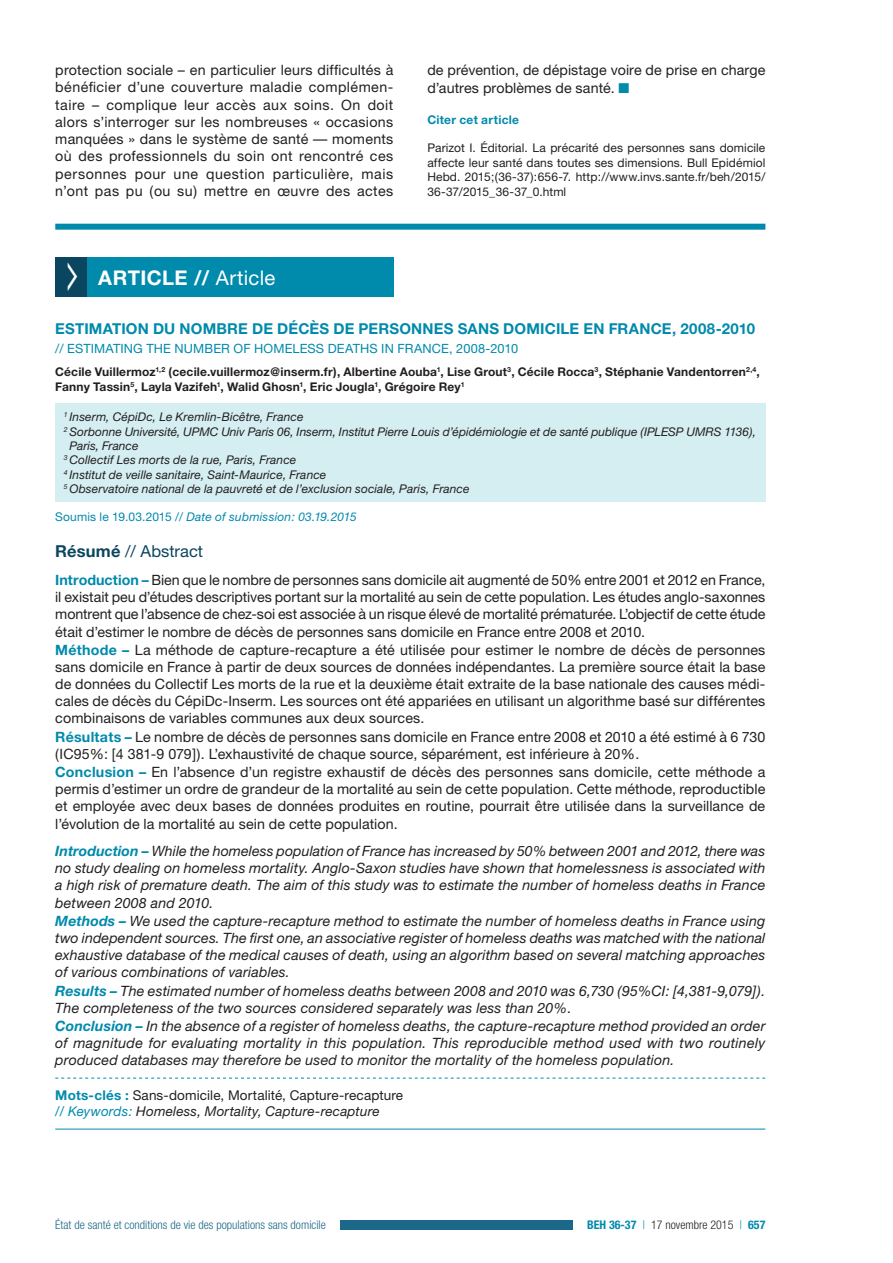
<style>
.page{position:relative;width:893px;height:1263px;background:#fff}
.page>*{position:absolute;margin:0;border:0;box-sizing:border-box;transform-origin:0 0}
.t1{font:700 20.25px "Helvetica Neue";letter-spacing:.02em;color:#fff}
.t2{font:16.5px "Helvetica Neue";letter-spacing:.005em;color:#0b4660}
.t3{font:700 15px "Helvetica Neue";letter-spacing:.01em;color:#008aac}
.t4{font:14.25px/17.4px "Helvetica Neue";letter-spacing:.005em;color:#231f20}
.t5{font:italic 14.25px/17.4px "Helvetica Neue";letter-spacing:.01em;color:#231f20}
.t6{font:13.5px/16.2px "Helvetica Neue";letter-spacing:.01em;color:#231f20}
.t7{font:12.75px "Helvetica Neue";letter-spacing:.01em;color:#008aac}
.t8{font:italic 12px "Helvetica Neue";letter-spacing:.005em;color:#231f20}
.t9{font:12px/14.7px "Helvetica Neue";letter-spacing:.005em;color:#231f20;text-align:justify}
.t10{font:700 12px/14.4px "Helvetica Neue";letter-spacing:.015em;color:#231f20}
.t11{font:300 condensed 12px "Helvetica Neue LT Std";color:#1c6889}
.t12{font:italic 12px "Helvetica Neue";letter-spacing:.015em;color:#008aac}
.t13{font:300 condensed 12px "Helvetica Neue LT Std";color:#231f20}
.t14{font:700 12px "Helvetica Neue";letter-spacing:.025em;color:#008aac}
.s1{color:#008aac}
.s2{font-weight:400}
.s3{font-style:normal}
.s4{font-weight:700}
.s5{font-weight:700;color:#008aac}
.s6{font-style:italic;color:#008aac}
.s7{font-style:italic}
.s8{font-family:"Helvetica Neue";font-weight:700;color:#008aac}
</style>
<div class="page">
<div style="left:340px;top:1220px;width:245px;height:10px;background:#1c6889"></div>
<div style="left:573px;top:1219px;width:12px;height:12px;background:#fff"></div>
<div style="left:55px;top:224px;width:710px;height:6px;background:#008aac"></div>
<div style="left:55px;top:257px;width:35px;height:40px;background:#0b4660"></div>
<div style="left:87px;top:257px;width:306px;height:40px;background:#008aac"></div>
<svg style="left:55px;top:1078px;width:710px;height:1px"></svg>
<hr style="left:55px;top:1129px;width:710px;height:1px;background:#008aac">
<div style="left:55px;top:403px;width:710px;height:99px;background:#d5eef2"></div>
<p class="t4" style="left:55px;top:61px;width:340px;text-align:justify">protection sociale – en particulier leurs difficultés à bénéficier d’une couverture maladie complémen&shy;taire – complique leur accès aux soins. On doit alors s’interroger sur les nombreuses « occasions manquées » dans le système de santé — moments où des professionnels du soin ont rencontré ces personnes pour une question particulière, mais n’ont pas pu (ou su) mettre en œuvre des actes</p>
<p class="t4" style="left:427px;top:61px;width:340px">de prévention, de dépistage voire de prise en charge d’autres problèmes de santé. <span class="s1">■</span></p>
<p class="t14" style="left:427px;top:113px;width:93px">Citer cet article</p>
<p class="t9" style="left:427px;top:140px;width:340px">Parizot I. Éditorial. La précarité des personnes sans domicile affecte leur santé dans toutes ses dimensions. Bull Epidémiol Hebd. 2015;(36-37):656-7. http://www.invs.sante.fr/beh/2015/ 36-37/2015_36-37_0.html</p>
<h1 class="t1" style="left:98px;top:265px;width:179px">ARTICLE // <span class="s2">Article</span></h1>
<p class="t3" style="left:55px;top:319px;width:701px">ESTIMATION DU NOMBRE DE DÉCÈS DE PERSONNES SANS DOMICILE EN FRANCE, 2008-2010</p>
<p class="t7" style="left:55px;top:341px;width:464px">// ESTIMATING THE NUMBER OF HOMELESS DEATHS IN FRANCE, 2008-2010</p>
<p class="t10" style="left:55px;top:365px;width:706px">Cécile Vuillermoz<sup>1,2</sup> (cecile.vuillermoz@inserm.fr), Albertine Aouba<sup>1</sup>, Lise Grout<sup>3</sup>, Cécile Rocca<sup>3</sup>, Stéphanie Vandentorren<sup>2,4</sup>,<br>Fanny Tassin<sup>5</sup>, Layla Vazifeh<sup>1</sup>, Walid Ghosn<sup>1</sup>, Eric Jougla<sup>1</sup>, Grégoire Rey<sup>1</sup></p>
<p class="t8" style="left:64px;top:410px;width:241px"><sup>1</sup> Inserm, CépiDc, Le Kremlin-Bicêtre, France</p>
<p class="t8" style="left:64px;top:424px;width:694px"><sup>2</sup> Sorbonne Université, UPMC Univ Paris 06, Inserm, Institut Pierre Louis d’épidémiologie et de santé publique (IPLESP UMRS 1136),</p>
<p class="t8" style="left:69px;top:438px;width:71px">Paris, France</p>
<p class="t8" style="left:64px;top:453px;width:234px"><sup>3</sup> Collectif Les morts de la rue, Paris, France</p>
<p class="t8" style="left:64px;top:467px;width:264px"><sup>4</sup> Institut de veille sanitaire, Saint-Maurice, France</p>
<p class="t8" style="left:64px;top:482px;width:407px"><sup>5</sup> Observatoire national de la pauvreté et de l’exclusion sociale, Paris, France</p>
<p class="t12" style="left:55px;top:509px;width:303px"><span class="s3">Soumis le 19.03.2015 /</span>/ Date of submission: 03.19.2015</p>
<p class="t2" style="left:55px;top:542px;width:149px"><span class="s4">Résumé</span> // Abstract</p>
<p class="t4" style="left:55px;top:571px;width:712px"><span class="s5">Introduction –</span> Bien que le nombre de personnes sans domicile ait augmenté de 50% entre 2001 et 2012 en France, il existait peu d’études descriptives portant sur la mortalité au sein de cette population. Les études anglo-saxonnes montrent que l’absence de chez-soi est associée à un risque élevé de mortalité prématurée. L’objectif de cette étude était d’estimer le nombre de décès de personnes sans domicile en France entre 2008 et 2010.<br><span class="s5">Méthode –</span> La méthode de capture-recapture a été utilisée pour estimer le nombre de décès de personnes sans domicile en France à partir de deux sources de données indépendantes. La première source était la base de données du Collectif Les morts de la rue et la deuxième était extraite de la base nationale des causes médi&shy;cales de décès du CépiDc-Inserm. Les sources ont été appariées en utilisant un algorithme basé sur différentes combinaisons de variables communes aux deux sources.<br><span class="s5">Résultats –</span> Le nombre de décès de personnes sans domicile en France entre 2008 et 2010 a été estimé à 6 730 (IC95%: [4 381-9 079]). L’exhaustivité de chaque source, séparément, est inférieure à 20%.<br><span class="s5">Conclusion –</span> En l’absence d’un registre exhaustif de décès des personnes sans domicile, cette méthode a permis d’estimer un ordre de grandeur de la mortalité au sein de cette population. Cette méthode, reproductible et employée avec deux bases de données produites en routine, pourrait être utilisée dans la surveillance de l’évolution de la mortalité au sein de cette population.</p>
<p class="t5" style="left:55px;top:842px;width:712px"><span class="s5">Introduction –</span> While the homeless population of France has increased by 50% between 2001 and 2012, there was no study dealing on homeless mortality. Anglo-Saxon studies have shown that homelessness is associated with a high risk of premature death. The aim of this study was to estimate the number of homeless deaths in France between 2008 and 2010.<br><span class="s5">Methods –</span> We used the capture-recapture method to estimate the number of homeless deaths in France using two independent sources. The first one, an associative register of homeless deaths was matched with the national exhaustive database of the medical causes of death, using an algorithm based on several matching approaches of various combinations of variables.<br><span class="s5">Results –</span> The estimated number of homeless deaths between 2008 and 2010 was 6,730 (95%CI: [4,381-9,079]).<br>The completeness of the two sources considered separately was less than 20%.<br><span class="s5">Conclusion –</span> In the absence of a register of homeless deaths, the capture-recapture method provided an order of magnitude for evaluating mortality in this population. This reproducible method used with two routinely produced databases may therefore be used to monitor the mortality of the homeless population.</p>
<p class="t6" style="left:55px;top:1087px;width:349px"><span class="s5">Mots-clés :</span> Sans-domicile, Mortalité, Capture-recapture <span class="s6">// Keywords:</span> <span class="s7">Homeless, Mortality, Capture-recapture</span></p>
<p class="t11" style="left:55px;top:1218px;width:272px">État de santé et conditions de vie des populations sans domicile</p>
<p class="t13" style="left:587px;top:1218px;width:180px"><span class="s8">BEH 36-37</span> <span class="s1">|</span> 17 novembre 2015 <span class="s1">|</span> <span class="s8">657</span></p>
</div>
